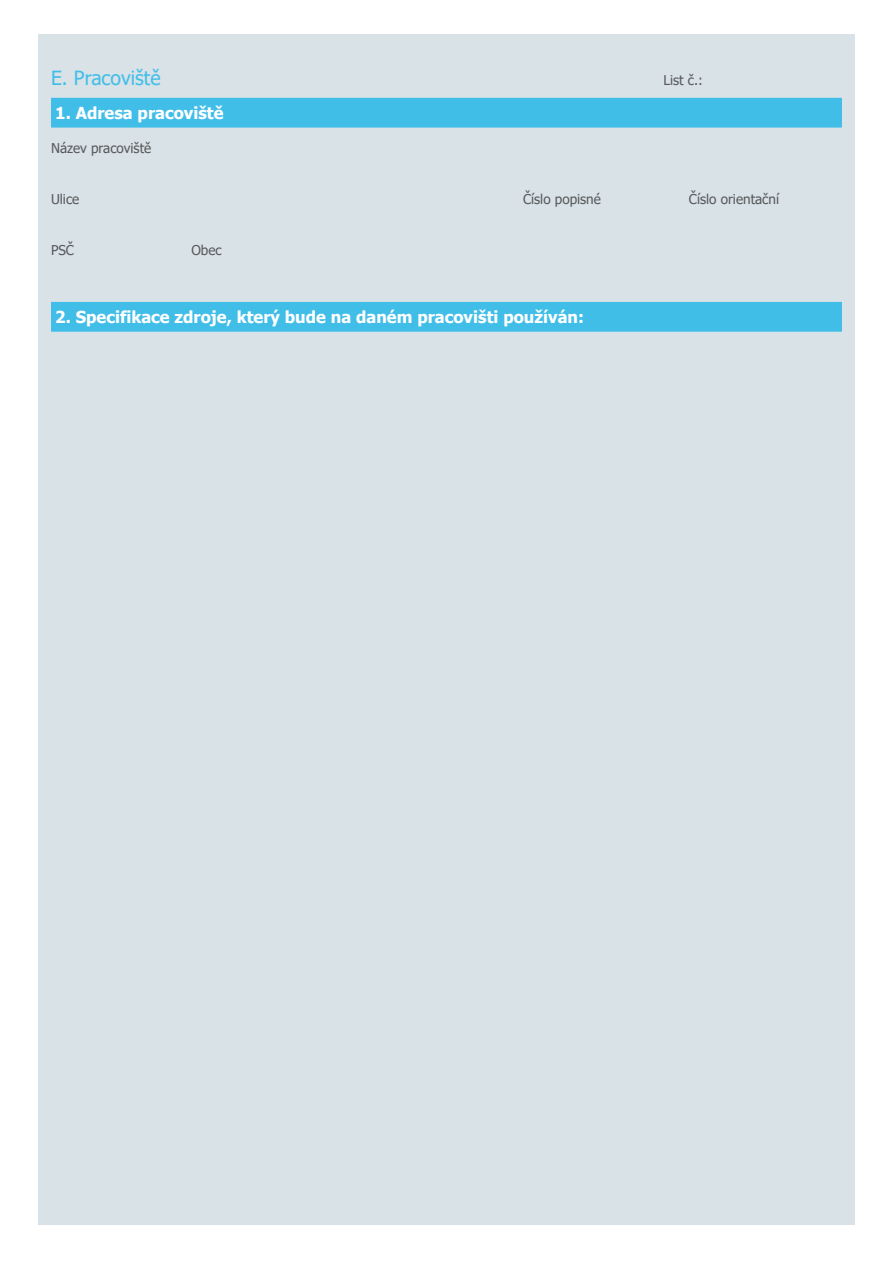
<style>
.page{position:relative;width:893px;height:1263px;background:#fff}
.page>*{position:absolute;margin:0;border:0;box-sizing:border-box;transform-origin:0 0}
.t1{font:19.5px "Tahoma";color:#41bee8}
.t2{font:700 16.5px "Tahoma";color:#fff}
.t3{font:13.5px "Tahoma";color:#58595b}
</style>
<div class="page">
<div style="left:38px;top:34px;width:817px;height:1191px;background:#d8e2e7"></div>
<div style="left:51px;top:98px;width:791px;height:30px;background:#41bee8"></div>
<div style="left:51px;top:302px;width:791px;height:30px;background:#41bee8"></div>
<p class="t1" style="left:51px;top:65px;width:111px">E. Pracoviště</p>
<p class="t3" style="left:663px;top:71px;width:41px">List č.:</p>
<p class="t2" style="left:55px;top:101px;width:170px">1. Adresa pracoviště</p>
<p class="t3" style="left:51px;top:139px;width:102px">Název pracoviště</p>
<p class="t3" style="left:51px;top:190px;width:30px">Ulice</p>
<p class="t3" style="left:51px;top:241px;width:25px">PSČ</p>
<p class="t3" style="left:191px;top:241px;width:32px">Obec</p>
<p class="t3" style="left:523px;top:190px;width:79px">Číslo popisné</p>
<p class="t3" style="left:689px;top:190px;width:92px">Číslo orientační</p>
<p class="t2" style="left:55px;top:306px;width:530px">2. Specifikace zdroje, který bude na daném pracovišti používán:</p>
</div>
